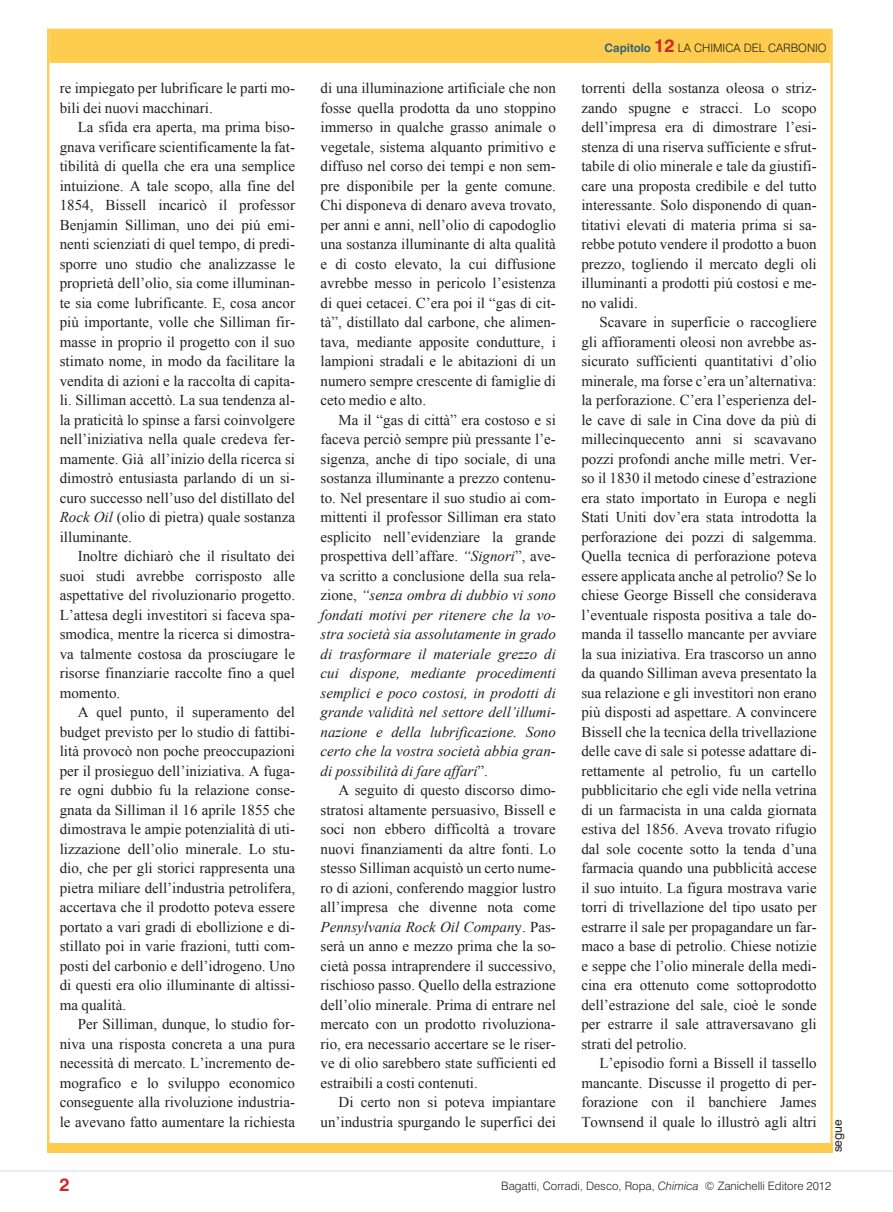
<style>
.page{position:relative;width:893px;height:1212px;background:#fff}
.page>*{position:absolute;margin:0;border:0;box-sizing:border-box;transform-origin:0 0}
.t1{font:700 18px "Swiss 721 BT";color:#d1232a}
.t2{font:15px/19.5px "Times New Roman";color:#231f20;text-align:justify}
.t3{font:italic 15px/19.5px "Times New Roman";color:#231f20;text-align:justify}
.t4{font:12px "Swiss 721 BT";color:#231f20}
.t5{font:300 11.7px "Swiss 721 BT";color:#231f20}
.s1{font-style:italic}
.s2{font-style:normal}
.s3{font-weight:700;color:#356578}
.s4{font-weight:700;font-size:18px;color:#d1232a}
</style>
<div class="page">
<hr style="left:0;top:1170px;width:893px;height:1px;background:#e6e7e9">
<div style="left:49px;top:30px;width:781px;height:33px;background:#fecc4e"></div>
<div style="left:47px;top:1143px;width:786px;height:9px;background:#fecc4e"></div>
<p class="t2" style="left:60px;top:78px;width:237px">re impiegato per lubrificare le parti mo&shy;bili dei nuovi macchinari.</p>
<p class="t2" style="left:60px;top:117px;width:237px;text-indent:18px">La sfida era aperta, ma prima biso&shy;gnava verificare scientificamente la fat&shy;tibilità di quella che era una semplice intuizione. A tale scopo, alla fine del 1854, Bissell incaricò il professor Benjamin Silliman, uno dei piú emi&shy;nenti scienziati di quel tempo, di predi&shy;sporre uno studio che analizzasse le proprietà dell’olio, sia come illuminan&shy;te sia come lubrificante. E, cosa ancor più importante, volle che Silliman fir&shy;masse in proprio il progetto con il suo stimato nome, in modo da facilitare la vendita di azioni e la raccolta di capita&shy;li. Silliman accettò. La sua tendenza al&shy;la praticità lo spinse a farsi coinvolgere nell’iniziativa nella quale credeva fer&shy;mamente. Già all’inizio della ricerca si dimostrò entusiasta parlando di un si&shy;curo successo nell’uso del distillato del <span class="s1">Rock Oil</span> (olio di pietra) quale sostanza illuminante.</p>
<p class="t2" style="left:60px;top:546px;width:237px;text-indent:18px">Inoltre dichiarò che il risultato dei suoi studi avrebbe corrisposto alle aspettative del rivoluzionario progetto.<br>L’attesa degli investitori si faceva spa&shy;smodica, mentre la ricerca si dimostra&shy;va talmente costosa da prosciugare le risorse finanziarie raccolte fino a quel momento.</p>
<p class="t2" style="left:60px;top:702px;width:237px;text-indent:18px">A quel punto, il superamento del budget previsto per lo studio di fattibi&shy;lità provocò non poche preoccupazioni per il prosieguo dell’iniziativa. A fuga&shy;re ogni dubbio fu la relazione conse&shy;gnata da Silliman il 16 aprile 1855 che dimostrava le ampie potenzialità di uti&shy;lizzazione dell’olio minerale. Lo stu&shy;dio, che per gli storici rappresenta una pietra miliare dell’industria petrolifera, accertava che il prodotto poteva essere portato a vari gradi di ebollizione e di&shy;stillato poi in varie frazioni, tutti com&shy;posti del carbonio e dell’idrogeno. Uno di questi era olio illuminante di altissi&shy;ma qualità.</p>
<p class="t2" style="left:60px;top:1014px;width:237px;text-indent:18px">Per Silliman, dunque, lo studio for&shy;niva una risposta concreta a una pura necessità di mercato. L’incremento de&shy;mografico e lo sviluppo economico conseguente alla rivoluzione industria&shy;le avevano fatto aumentare la richiesta</p>
<p class="t2" style="left:321px;top:78px;width:237px">di una illuminazione artificiale che non fosse quella prodotta da uno stoppino immerso in qualche grasso animale o vegetale, sistema alquanto primitivo e diffuso nel corso dei tempi e non sem&shy;pre disponibile per la gente comune.<br>Chi disponeva di denaro aveva trovato, per anni e anni, nell’olio di capodoglio una sostanza illuminante di alta qualità e di costo elevato, la cui diffusione avrebbe messo in pericolo l’esistenza di quei cetacei. C’era poi il “gas di cit&shy;tà”, distillato dal carbone, che alimen&shy;tava, mediante apposite condutture, i lampioni stradali e le abitazioni di un numero sempre crescente di famiglie di ceto medio e alto.</p>
<p class="t3" style="left:321px;top:409px;width:237px;text-indent:18px"><span class="s2">Ma il “gas di città” era costoso e si faceva perciò sempre più pressante l’e&shy;sigenza, anche di tipo sociale, di una sostanza illuminante a prezzo contenu&shy;to. Nel presentare il suo studio ai com&shy;mittenti il professor Silliman era stato esplicito nell’evidenziare la grande prospettiva dell’affare.</span> “Signori<span class="s2">”, ave&shy;va scritto a conclusione della sua rela&shy;zione,</span> “senza ombra di dubbio vi sono fondati motivi per ritenere che la vo&shy;stra società sia assolutamente in grado di trasformare il materiale grezzo di cui dispone, mediante procedimenti semplici e poco costosi, in prodotti di grande validità nel settore dell’illumi&shy;nazione e della lubrificazione. Sono certo che la vostra società abbia gran&shy;di possibilità di fare affari<span class="s2">”.</span></p>
<p class="t2" style="left:321px;top:780px;width:237px;text-indent:18px">A seguito di questo discorso dimo&shy;stratosi altamente persuasivo, Bissell e soci non ebbero difficoltà a trovare nuovi finanziamenti da altre fonti. Lo stesso Silliman acquistò un certo nume&shy;ro di azioni, conferendo maggior lustro all’impresa che divenne nota come <span class="s1">Pennsylvania Rock Oil Compan</span>y. Pas&shy;serà un anno e mezzo prima che la so&shy;cietà possa intraprendere il successivo, rischioso passo. Quello della estrazione dell’olio minerale. Prima di entrare nel mercato con un prodotto rivoluziona&shy;rio, era necessario accertare se le riser&shy;ve di olio sarebbero state sufficienti ed estraibili a costi contenuti.</p>
<p class="t2" style="left:321px;top:1092px;width:237px;text-align:right">Di certo non si poteva impiantare un’industria spurgando le superfici dei</p>
<p class="t5" style="left:604px;top:40px;width:224px"><span class="s3">Capitolo</span> <span class="s4">12</span> la chimica del carbonio</p>
<p class="t2" style="left:581px;top:78px;width:237px">torrenti della sostanza oleosa o striz&shy;zando spugne e stracci. Lo scopo dell’impresa era di dimostrare l’esi&shy;stenza di una riserva sufficiente e sfrut&shy;tabile di olio minerale e tale da giustifi&shy;care una proposta credibile e del tutto interessante. Solo disponendo di quan&shy;titativi elevati di materia prima si sa&shy;rebbe potuto vendere il prodotto a buon prezzo, togliendo il mercato degli oli illuminanti a prodotti piú costosi e me&shy;no validi.</p>
<p class="t2" style="left:581px;top:312px;width:237px;text-indent:18px">Scavare in superficie o raccogliere gli affioramenti oleosi non avrebbe as&shy;sicurato sufficienti quantitativi d’olio minerale, ma forse c’era un’alternativa: la perforazione. C’era l’esperienza del&shy;le cave di sale in Cina dove da più di millecinquecento anni si scavavano pozzi profondi anche mille metri. Ver&shy;so il 1830 il metodo cinese d’estrazione era stato importato in Europa e negli Stati Uniti dov’era stata introdotta la perforazione dei pozzi di salgemma.<br>Quella tecnica di perforazione poteva essere applicata anche al petrolio? Se lo chiese George Bissell che considerava l’eventuale risposta positiva a tale do&shy;manda il tassello mancante per avviare la sua iniziativa. Era trascorso un anno da quando Silliman aveva presentato la sua relazione e gli investitori non erano più disposti ad aspettare. A convincere Bissell che la tecnica della trivellazione delle cave di sale si potesse adattare di&shy;rettamente al petrolio, fu un cartello pubblicitario che egli vide nella vetrina di un farmacista in una calda giornata estiva del 1856. Aveva trovato rifugio dal sole cocente sotto la tenda d’una farmacia quando una pubblicità accese il suo intuito. La figura mostrava varie torri di trivellazione del tipo usato per estrarre il sale per propagandare un far&shy;maco a base di petrolio. Chiese notizie e seppe che l’olio minerale della medi&shy;cina era ottenuto come sottoprodotto dell’estrazione del sale, cioè le sonde per estrarre il sale attraversavano gli strati del petrolio.</p>
<p class="t2" style="left:581px;top:1053px;width:237px;text-indent:18px">L’episodio fornì a Bissell il tassello mancante. Discusse il progetto di per&shy;forazione con il banchiere James Townsend il quale lo illustrò agli altri</p>
<p class="t4" style="left:830px;top:1152px;width:35px;rotate:-90deg">segue</p>
<p class="t1" style="left:60px;top:1173px;width:12px">2</p>
<p class="t5" style="left:501px;top:1178px;width:332px">Bagatti, Corradi, Desco, Ropa, <span class="s1">Chimica</span> © Zanichelli Editore 2012</p>
</div>
